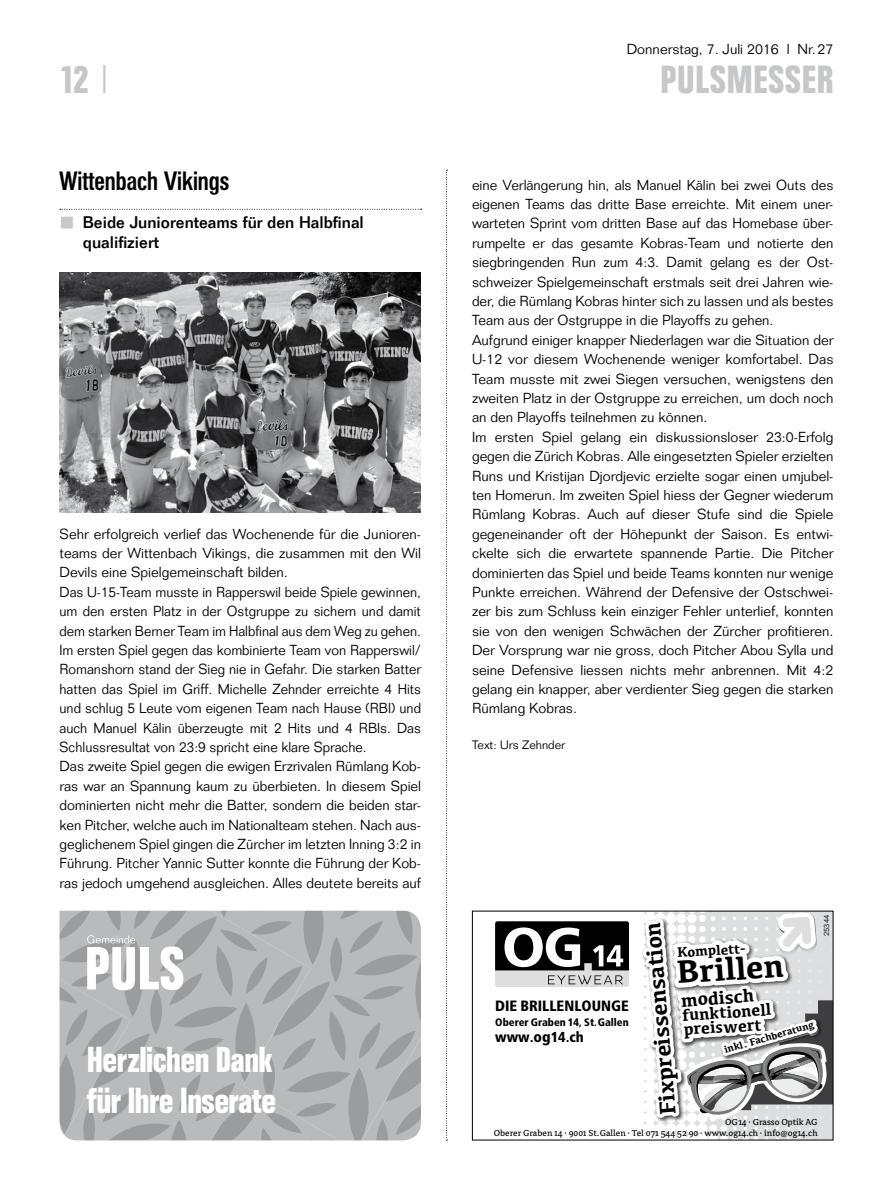
<style>
.page{position:relative;width:893px;height:1191px;background:#fff}
.page>*{position:absolute;margin:0;border:0;box-sizing:border-box;transform-origin:0 0}
.t1{font:700 39px "Folio Condensed BQ";letter-spacing:.03em;color:#c6c7c8}
.t2{font:700 36px/40.5px "Folio Condensed BQ";color:#fff}
.t3{font:700 33.15px "Kefa";color:#000}
.t4{font:500 26.25px "Folio Condensed BQ";color:#000}
.t5{font:700 23.1px "Kefa";color:#000}
.t6{font:700 18.75px "Kefa";color:#000}
.t7{font:700 17.1px/14.2px "Kefa";color:#000}
.t8{font:500 16.5px/19.4px "Folio";color:#000}
.t9{font:900 condensed 14.85px "Frutiger LT Std";color:#000}
.t10{font:900 condensed 14.4px "Frutiger LT Std";color:#000}
.t11{font:300 14.25px/19.4px "Folio";color:#000}
.t12{font:700 14.25px "Kefa";color:#000}
.t13{font:300 12px "Folio";color:#000}
.t14{font:900 condensed 10.8px "Frutiger LT Std";color:#000}
.t15{font:700 10.35px "Kefa";color:#000}
.t16{font:9.75px/10.9px "Avance";color:#000;text-align:right}
.t17{font:300 7.5px "Folio";letter-spacing:.02em;color:#000}
.s1{font-family:"Folio";font-weight:300}
.s2{font-weight:700}
.s3{font-weight:700;font-size:14.85px}
.s4{font-size:14.85px}
</style>
<div class="page">
<svg style="left:446px;top:170px;width:1px;height:970px"></svg>
<svg style="left:60px;top:209px;width:362px;height:1px"></svg>
<img style="left:60px;top:272px;width:361px;height:240px">
<svg style="left:495px;top:911px;width:339px;height:229px"></svg>
<svg style="left:60px;top:910px;width:361px;height:230px;background:#afb0b1"></svg>
<svg style="left:87px;top:935px;width:96px;height:55px"></svg>
<p class="t1" style="left:60px;top:58px;width:51px">12 <span class="s1">|</span></p>
<p class="t4" style="left:60px;top:166px;width:171px">Wittenbach Vikings</p>
<p class="t8" style="left:83px;top:213px;width:282px">Beide Juniorenteams für den Halbfinal qualifiziert</p>
<p class="t11" style="left:60px;top:524px;width:363px">Sehr erfolgreich verlief das Wochenende für die Junioren&shy;teams der Wittenbach Vikings, die zusammen mit den Wil Devils eine Spielgemeinschaft bilden.<br>Das U-15-Team musste in Rapperswil beide Spiele gewinnen, um den ersten Platz in der Ostgruppe zu sichern und damit dem starken Berner Team im Halbfinal aus dem Weg zu gehen.<br>Im ersten Spiel gegen das kombinierte Team von Rapperswil/ Romanshorn stand der Sieg nie in Gefahr. Die starken Batter hatten das Spiel im Griff. Michelle Zehnder erreichte 4 Hits und schlug 5 Leute vom eigenen Team nach Hause (RBI) und auch Manuel Kälin überzeugte mit 2 Hits und 4 RBIs. Das Schlussresultat von 23:9 spricht eine klare Sprache.<br>Das zweite Spiel gegen die ewigen Erzrivalen Rümlang Kob&shy;ras war an Spannung kaum zu überbieten. In diesem Spiel dominierten nicht mehr die Batter, sondern die beiden star&shy;ken Pitcher, welche auch im Nationalteam stehen. Nach aus&shy;geglichenem Spiel gingen die Zürcher im letzten Inning 3:2 in Führung. Pitcher Yannic Sutter konnte die Führung der Kob&shy;ras jedoch umgehend ausgleichen. Alles deutete bereits auf</p>
<p class="t2" style="left:87px;top:1040px;width:190px">Herzlichen Dank für Ihre Inserate</p>
<p class="t11" style="left:627px;top:39px;width:208px">Donnerstag, 7. Juli 2016 l Nr.27</p>
<h1 class="t1" style="left:661px;top:58px;width:174px">PULSMESSER</h1>
<p class="t11" style="left:472px;top:175px;width:363px">eine Verlängerung hin, als Manuel Kälin bei zwei Outs des eigenen Teams das dritte Base erreichte. Mit einem uner&shy;warteten Sprint vom dritten Base auf das Homebase über&shy;rumpelte er das gesamte Kobras-Team und notierte den siegbringenden Run zum 4:3. Damit gelang es der Ost&shy;schweizer Spielgemeinschaft erstmals seit drei Jahren wie&shy;der, die Rümlang Kobras hinter sich zu lassen und als bestes Team aus der Ostgruppe in die Playoffs zu gehen.<br>Aufgrund einiger knapper Niederlagen war die Situation der U-12 vor diesem Wochenende weniger komfortabel. Das Team musste mit zwei Siegen versuchen, wenigstens den zweiten Platz in der Ostgruppe zu erreichen, um doch noch an den Playoffs teilnehmen zu können.<br>Im ersten Spiel gelang ein diskussionsloser 23:0-Erfolg gegen die Zürich Kobras. Alle eingesetzten Spieler erzielten Runs und Kristijan Djordjevic erzielte sogar einen umjubel&shy;ten Homerun. Im zweiten Spiel hiess der Gegner wiederum Rümlang Kobras. Auch auf dieser Stufe sind die Spiele gegeneinander oft der Höhepunkt der Saison. Es entwi&shy;ckelte sich die erwartete spannende Partie. Die Pitcher dominierten das Spiel und beide Teams konnten nur wenige Punkte erreichen. Während der Defensive der Ostschwei&shy;zer bis zum Schluss kein einziger Fehler unterlief, konnten sie von den wenigen Schwächen der Zürcher profitieren.<br>Der Vorsprung war nie gross, doch Pitcher Abou Sylla und seine Defensive liessen nichts mehr anbrennen. Mit 4:2 gelang ein knapper, aber verdienter Sieg gegen die starken Rümlang Kobras.</p>
<p class="t13" style="left:472px;top:737px;width:95px">Text: Urs Zehnder</p>
<p class="t9" style="left:495px;top:997px;width:135px">DIE BRILLENLOUNGE</p>
<p class="t14" style="left:495px;top:1015px;width:135px">Oberer Graben 14<span class="s2">,</span> St<span class="s2">.</span>Gallen</p>
<p class="t10" style="left:495px;top:1028px;width:90px">www<span class="s3">.</span><span class="s4">og</span>14<span class="s3">.</span>ch</p>
<p class="t5" style="left:653px;top:1116px;width:194px;rotate:-95deg">Fixpreissensation</p>
<p class="t12" style="left:677px;top:943px;width:72px;rotate:-4deg">Komplett-</p>
<p class="t3" style="left:675px;top:950px;width:109px;rotate:-4deg">Brillen</p>
<p class="t6" style="left:680px;top:988px;width:75px;rotate:-4deg">modisch</p>
<p class="t7" style="left:682px;top:1007px;width:90px;rotate:-4deg">funktionell preiswert</p>
<p class="t15" style="left:723px;top:1043px;width:94px;rotate:-16deg">inkl. Fachberatung</p>
<p class="t17" style="left:822px;top:936px;width:23px;rotate:-90deg">25344</p>
<p class="t16" style="left:494px;top:1116px;width:325px">OG14 · Grasso Optik AG<br>Oberer Graben 14 · 9001 St.Gallen · Tel 071 544 52 90 · www.og14.ch · info@og14.ch</p>
</div>
